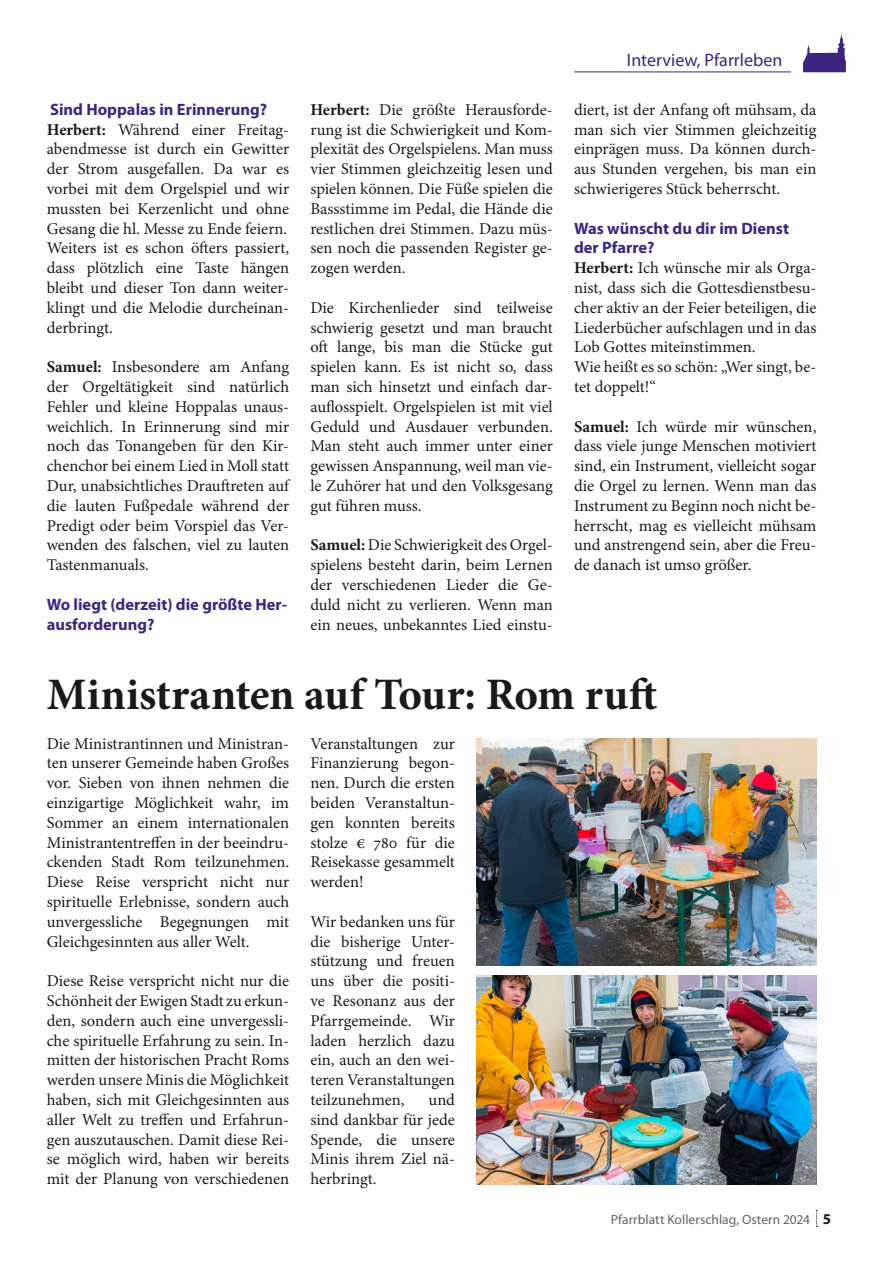
<style>
.page{position:relative;width:893px;height:1263px;background:#fff}
.page>*{position:absolute;margin:0;border:0;box-sizing:border-box;transform-origin:0 0}
.t1{font:700 45px "Minion Pro";color:#1a1a18}
.t2{font:18px "Myriad Pro";color:#3e2581}
.t3{font:16.5px/19.8px "Minion Pro";color:#1a1a18;text-align:justify}
.t4{font:700 16.5px/19.8px "Myriad Pro";color:#3e2581}
.t5{font:13.5px "Myriad Pro";letter-spacing:.005em;color:#636362}
.s1{font-weight:700}
.s2{font-weight:700;font-size:15px;color:#1a1a18}
</style>
<div class="page">
<img style="left:476px;top:739px;width:340px;height:227px">
<img style="left:476px;top:976px;width:340px;height:208px">
<svg style="left:816px;top:1210px;width:1px;height:17px"></svg>
<svg style="left:802px;top:32px;width:44px;height:40px"></svg>
<hr style="left:574px;top:72px;width:217px;height:1px;background:#3e2581">
<p class="t4" style="left:50px;top:99px;width:218px">Sind Hoppalas in Erinnerung?</p>
<p class="t3" style="left:47px;top:120px;width:244px"><span class="s1">Herbert:</span> Während einer Freitag&shy;abendmesse ist durch ein Gewitter der Strom ausgefallen. Da war es vorbei mit dem Orgelspiel und wir mussten bei Kerzenlicht und ohne Gesang die hl. Messe zu Ende feiern.<br>Weiters ist es schon öfters passiert, dass plötzlich eine Taste hängen bleibt und dieser Ton dann weiter&shy;klingt und die Melodie durcheinan&shy;derbringt.</p>
<p class="t3" style="left:47px;top:357px;width:244px"><span class="s1">Samuel:</span> Insbesondere am Anfang der Orgeltätigkeit sind natürlich Fehler und kleine Hoppalas unaus&shy;weichlich. In Erinnerung sind mir noch das Tonangeben für den Kir&shy;chenchor bei einem Lied in Moll statt Dur, unabsichtliches Drauftreten auf die lauten Fußpedale während der Predigt oder beim Vorspiel das Ver&shy;wenden des falschen, viel zu lauten Tastenmanuals.</p>
<p class="t4" style="left:47px;top:594px;width:242px">Wo liegt (derzeit) die größte Her&shy;ausforderung?</p>
<p class="t3" style="left:310px;top:100px;width:244px"><span class="s1">Herbert:</span> Die größte Herausforde&shy;rung ist die Schwierigkeit und Kom&shy;plexität des Orgelspielens. Man muss vier Stimmen gleichzeitig lesen und spielen können. Die Füße spielen die Bassstimme im Pedal, die Hände die restlichen drei Stimmen. Dazu müs&shy;sen noch die passenden Register ge&shy;zogen werden.</p>
<p class="t3" style="left:310px;top:298px;width:244px">Die Kirchenlieder sind teilweise schwierig gesetzt und man braucht oft lange, bis man die Stücke gut spielen kann. Es ist nicht so, dass man sich hinsetzt und einfach dar&shy;auflosspielt. Orgelspielen ist mit viel Geduld und Ausdauer verbunden.<br>Man steht auch immer unter einer gewissen Anspannung, weil man vie&shy;le Zuhörer hat und den Volksgesang gut führen muss.</p>
<p class="t3" style="left:310px;top:535px;width:244px"><span class="s1">Samuel:</span> Die Schwierigkeit des Orgel&shy;spielens besteht darin, beim Lernen der verschiedenen Lieder die Ge&shy;duld nicht zu verlieren. Wenn man ein neues, unbekanntes Lied einstu-</p>
<p class="t2" style="left:627px;top:49px;width:157px">Interview, Pfarrleben</p>
<p class="t3" style="left:574px;top:100px;width:244px">diert, ist der Anfang oft mühsam, da man sich vier Stimmen gleichzeitig einprägen muss. Da können durch&shy;aus Stunden vergehen, bis man ein schwierigeres Stück beherrscht.</p>
<p class="t4" style="left:574px;top:218px;width:216px">Was wünscht du dir im Dienst der Pfarre?</p>
<p class="t3" style="left:574px;top:258px;width:244px;text-align:left"><span class="s1">Herbert:</span> Ich wünsche mir als Orga&shy;nist, dass sich die Gottesdienstbesu&shy;cher aktiv an der Feier beteiligen, die<br>Liederbücher aufschlagen und in das<br>Lob Gottes miteinstimmen.<br>Wie heißt es so schön: „Wer singt, be&shy;tet doppelt!“</p>
<p class="t3" style="left:574px;top:417px;width:244px"><span class="s1">Samuel:</span> Ich würde mir wünschen, dass viele junge Menschen motiviert sind, ein Instrument, vielleicht sogar die Orgel zu lernen. Wenn man das Instrument zu Beginn noch nicht be&shy;herrscht, mag es vielleicht mühsam und anstrengend sein, aber die Freu&shy;de danach ist umso größer.</p>
<h1 class="t1" style="left:47px;top:663px;width:612px">Ministranten auf Tour: Rom ruft</h1>
<p class="t3" style="left:47px;top:733px;width:244px">Die Ministrantinnen und Ministran&shy;ten unserer Gemeinde haben Großes vor. Sieben von ihnen nehmen die einzigartige Möglichkeit wahr, im Sommer an einem internationalen Ministrantentreffen in der beeindru&shy;ckenden Stadt Rom teilzunehmen.<br>Diese Reise verspricht nicht nur spirituelle Erlebnisse, sondern auch unvergessliche Begegnungen mit Gleichgesinnten aus aller Welt.</p>
<p class="t3" style="left:47px;top:971px;width:244px">Diese Reise verspricht nicht nur die Schönheit der Ewigen Stadt zu erkun&shy;den, sondern auch eine unvergessli&shy;che spirituelle Erfahrung zu sein. In&shy;mitten der historischen Pracht Roms werden unsere Minis die Möglichkeit haben, sich mit Gleichgesinnten aus aller Welt zu treffen und Erfahrun&shy;gen auszutauschen. Damit diese Rei&shy;se möglich wird, haben wir bereits mit der Planung von verschiedenen</p>
<p class="t3" style="left:310px;top:733px;width:146px">Veranstaltungen zur Finanzierung begon&shy;nen. Durch die ersten beiden Veranstaltun&shy;gen konnten bereits stolze € 780 für die Reisekasse gesammelt werden!</p>
<p class="t3" style="left:310px;top:912px;width:146px">Wir bedanken uns für die bisherige Unter&shy;stützung und freuen uns über die positi&shy;ve Resonanz aus der Pfarrgemeinde. Wir laden herzlich dazu ein, auch an den wei&shy;teren Veranstaltungen teilzunehmen,</p>
<p class="t3" style="left:310px;top:1090px;width:146px;text-indent:118px">und sind dankbar für jede Spende, die unsere Minis ihrem Ziel nä&shy;herbringt.</p>
<p class="t5" style="left:611px;top:1211px;width:222px">Pfarrblatt Kollerschlag, Ostern 2024 <span class="s2">5</span></p>
</div>
